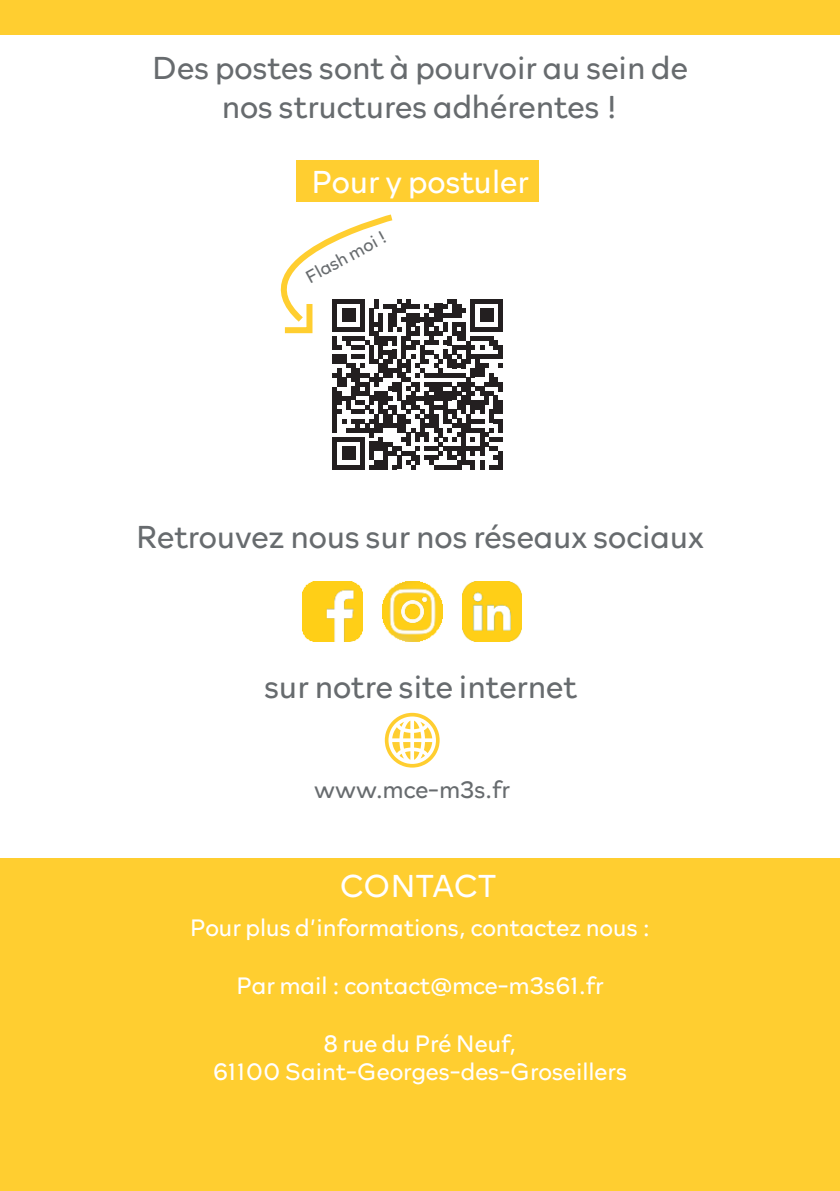
<style>
.page{position:relative;width:840px;height:1191px;background:#fff}
.page>*{position:absolute;margin:0;border:0;box-sizing:border-box;transform-origin:0 0}
.t1{font:300 32px "Rockford Sans";color:#676b6e}
.t2{font:300 32px "Rockford Sans";color:#fff}
.t3{font:300 24px "Rockford Sans";color:#fff}
.t4{font:300 24px "Rockford Sans";color:#676b6e}
.t5{font:300 18px "Rockford Sans";color:#676b6e}
</style>
<div class="page">
<div style="left:296px;top:160px;width:243px;height:42px;background:#ffce30"></div>
<svg style="left:280px;top:214px;width:222px;height:255px"></svg>
<div style="left:0;top:858px;width:839px;height:333px;background:#ffce30"></div>
<div style="left:0;top:0;width:839px;height:34px;background:#ffce30"></div>
<img style="left:302px;top:581px;width:60px;height:60px">
<img style="left:382px;top:581px;width:60px;height:60px">
<img style="left:462px;top:581px;width:59px;height:60px">
<p class="t1" style="left:152px;top:44px;width:537px">Des postes sont à pourvoir au sein de</p>
<p class="t1" style="left:221px;top:83px;width:398px">nos structures adhérentes !</p>
<p class="t2" style="left:311px;top:158px;width:219px">Pour y postuler</p>
<p class="t5" style="left:300px;top:266px;width:91px;rotate:-28deg">Flash moi !</p>
<p class="t1" style="left:136px;top:513px;width:569px">Retrouvez nous sur nos réseaux sociaux</p>
<p class="t1" style="left:264px;top:663px;width:314px">sur notre site internet</p>
<p class="t4" style="left:314px;top:771px;width:197px">www.mce-m3s.fr</p>
<p class="t2" style="left:339px;top:861px;width:158px">CONTACT</p>
<p class="t3" style="left:190px;top:910px;width:461px">Pour plus d’informations, contactez nous :</p>
<p class="t3" style="left:236px;top:967px;width:369px">Par mail : contact@mce-m3s61.fr</p>
<p class="t3" style="left:323px;top:1025px;width:195px">8 rue du Pré Neuf,</p>
<p class="t3" style="left:213px;top:1054px;width:416px">61100 Saint-Georges-des-Groseillers</p>
</div>
